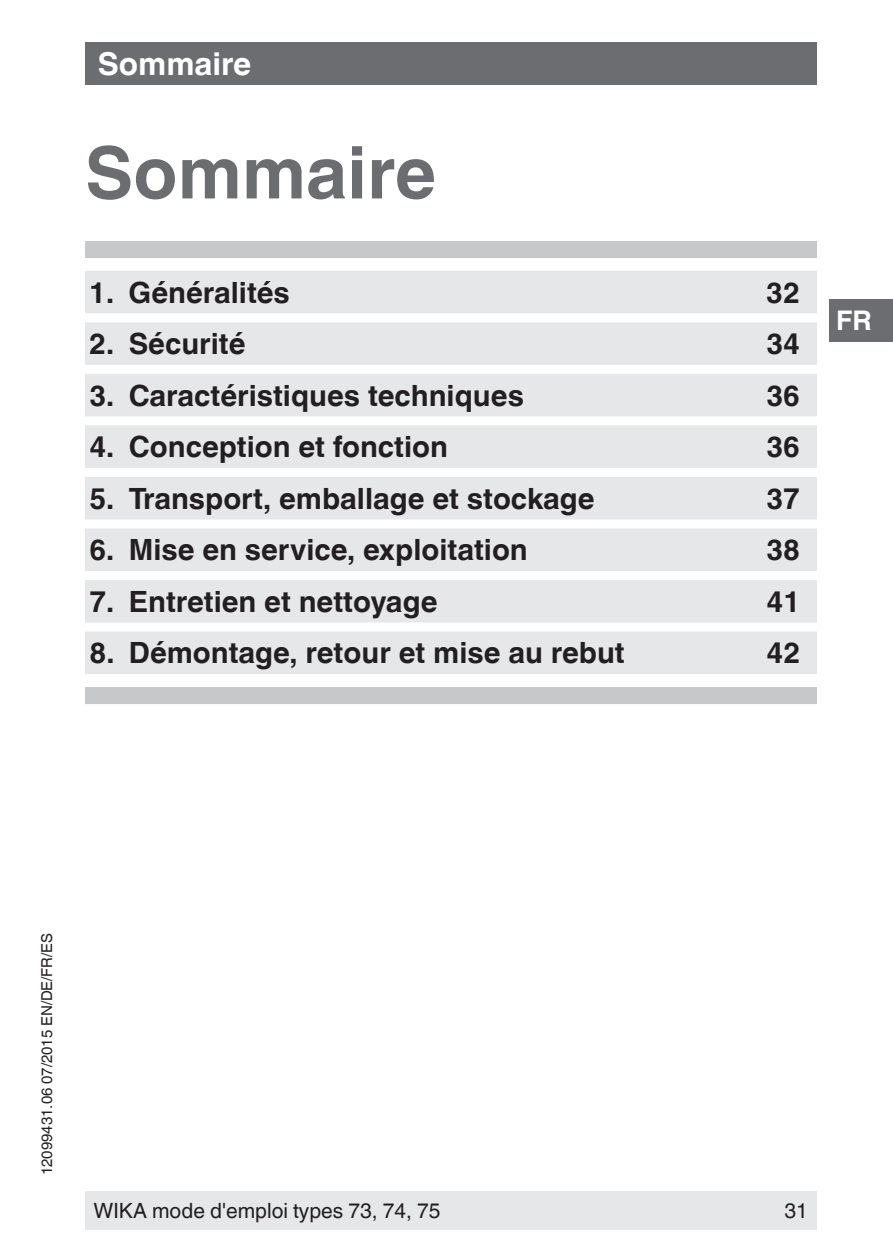
<style>
.page{position:relative;width:893px;height:1259px;background:#fff}
.page>*{position:absolute;margin:0;border:0;box-sizing:border-box;transform-origin:0 0}
.t1{font:700 72px "Helvetica World";color:#6c6d70}
.t2{font:700 31.5px "Helvetica World";color:#fff}
.t3{font:700 29.4px "Helvetica World";color:#231f20}
.t4{font:700 27px "Helvetica World";color:#fff}
.t5{font:21px "Helvetica World";color:#231f20}
.t6{font:15px "Helvetica World";color:#231f20}
</style>
<div class="page">
<div style="left:85px;top:1191px;width:731px;height:38px;background:#e6e7e9"></div>
<div style="left:829px;top:299px;width:64px;height:43px;background:#6c6d70"></div>
<div style="left:85px;top:43px;width:731px;height:42px;background:#6c6d70"></div>
<svg style="left:85px;top:241px;width:732px;height:463px;fill:#c7c8ca"></svg>
<svg style="left:85px;top:271px;width:732px;height:403px;fill:#e6e7e9"></svg>
<p class="t2" style="left:98px;top:46px;width:155px">Sommaire</p>
<h1 class="t1" style="left:85px;top:131px;width:352px">Sommaire</h1>
<p class="t3" style="left:89px;top:275px;width:202px">1. Généralités</p>
<p class="t3" style="left:766px;top:275px;width:35px">32</p>
<p class="t3" style="left:89px;top:327px;width:158px">2. Sécurité</p>
<p class="t3" style="left:766px;top:327px;width:35px">34</p>
<p class="t3" style="left:89px;top:378px;width:436px">3. Caractéristiques techniques</p>
<p class="t3" style="left:766px;top:378px;width:35px">36</p>
<p class="t3" style="left:89px;top:430px;width:360px">4. Conception et fonction</p>
<p class="t3" style="left:766px;top:430px;width:35px">36</p>
<p class="t3" style="left:89px;top:481px;width:507px">5. Transport, emballage et stockage</p>
<p class="t3" style="left:766px;top:481px;width:35px">37</p>
<p class="t3" style="left:89px;top:533px;width:440px">6. Mise en service, exploitation</p>
<p class="t3" style="left:766px;top:533px;width:35px">38</p>
<p class="t3" style="left:89px;top:584px;width:349px">7. Entretien et nettoyage</p>
<p class="t3" style="left:766px;top:584px;width:35px">41</p>
<p class="t3" style="left:89px;top:636px;width:537px">8. Démontage, retour et mise au rebut</p>
<p class="t3" style="left:766px;top:636px;width:35px">42</p>
<p class="t4" style="left:836px;top:305px;width:37px">FR</p>
<p class="t6" style="left:38px;top:1175px;width:244px;rotate:-90deg">12099431.06 07/2015 EN/DE/FR/ES</p>
<p class="t5" style="left:94px;top:1198px;width:348px">WIKA mode d'emploi types 73, 74, 75</p>
<p class="t5" style="left:785px;top:1198px;width:25px">31</p>
</div>
